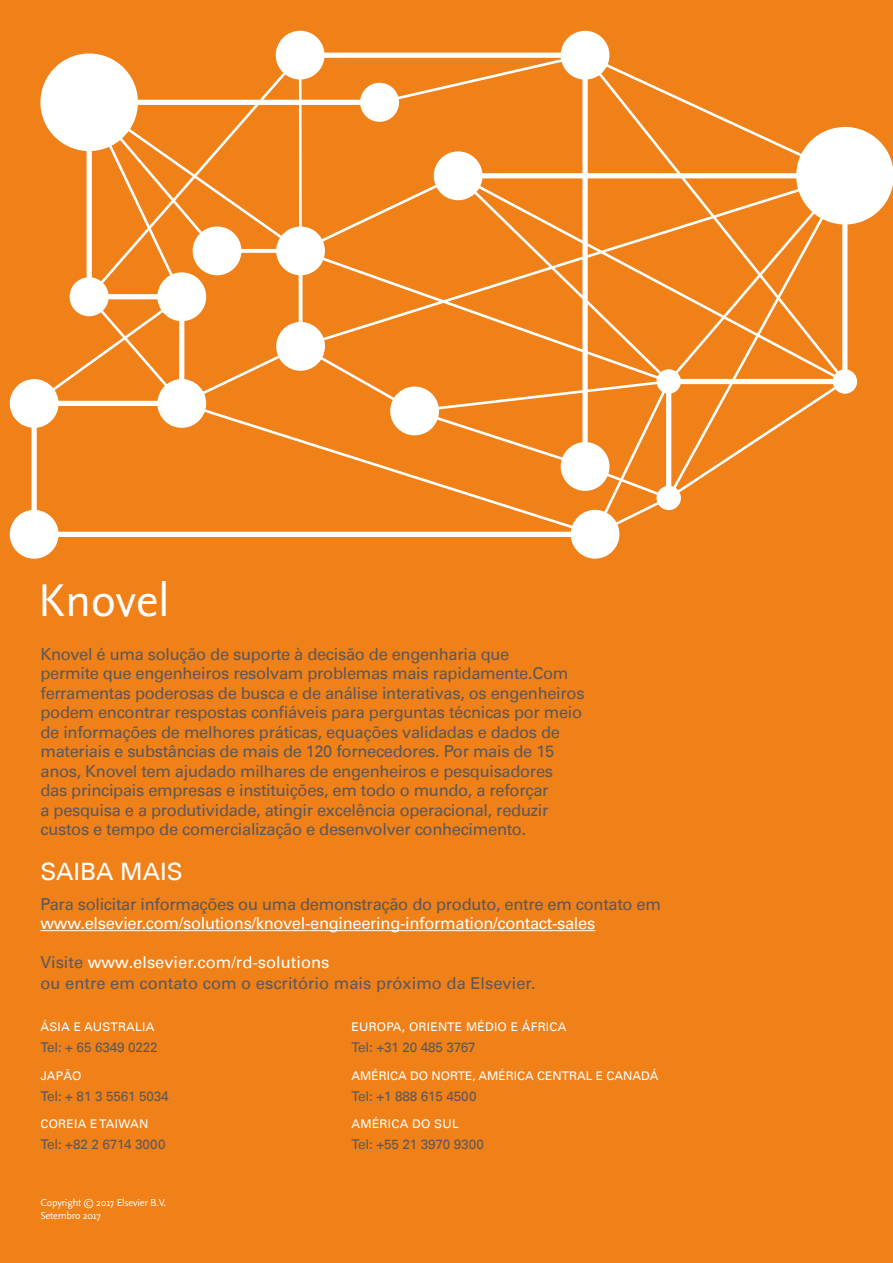
<style>
.page{position:relative;width:893px;height:1263px;background:#f08018}
.page>*{position:absolute;margin:0;border:0;box-sizing:border-box;transform-origin:0 0}
.t1{font:48px "Nexus Sans Pro";color:#fff}
.t2{font:24px "Univers LT";color:#fff}
.t3{font:16.5px/19.5px "Univers LT";letter-spacing:-.02em;color:#5b585b}
.t4{font:16.5px/21px "Univers LT";color:#5b585b}
.t5{font:16.5px "Univers LT";letter-spacing:-.02em;color:#fff}
.t6{font:13.5px "Univers LT";letter-spacing:-.01em;color:#5b585b}
.t7{font:12px "Univers LT";letter-spacing:.02em;color:#fff}
.t8{font:12px "Univers LT";color:#fff}
.t9{font:10.5px/12.6px "Nexus Sans Pro";letter-spacing:-.02em;color:#fff}
.s1{color:#fff}
</style>
<div class="page">
<svg style="left:10px;top:31px;width:883px;height:528px"></svg>
<hr style="left:40px;top:930px;width:555px;height:1px;background:#fff">
<h1 class="t1" style="left:38px;top:564px;width:133px">Knovel</h1>
<p class="t3" style="left:40px;top:644px;width:546px">Knovel é uma solução de suporte à decisão de engenharia que<br>permite que engenheiros resolvam problemas mais rapidamente.Com ferramentas poderosas de busca e de análise interativas, os engenheiros podem encontrar respostas confiáveis para perguntas técnicas por meio de informações de melhores práticas, equações validadas e dados de materiais e substâncias de mais de 120 fornecedores. Por mais de 15 anos, Knovel tem ajudado milhares de engenheiros e pesquisadores<br>das principais empresas e instituições, em todo o mundo, a reforçar<br>a pesquisa e a produtividade, atingir excelência operacional, reduzir custos e tempo de comercialização e desenvolver conhecimento.</p>
<h2 class="t2" style="left:40px;top:857px;width:144px">SAIBA MAIS</h2>
<p class="t3" style="left:40px;top:894px;width:622px">Para solicitar informações ou uma demonstração do produto, entre em contato em</p>
<p class="t5" style="left:40px;top:913px;width:556px">www.elsevier.com/solutions/knovel-engineering-information/contact-sales</p>
<p class="t4" style="left:40px;top:952px;width:497px">Visite <span class="s1">www.elsevier.com/rd-solutions<br></span>ou entre em contato com o escritório mais próximo da Elsevier.</p>
<p class="t7" style="left:40px;top:1019px;width:115px">ÁSIA E AUSTRALIA</p>
<p class="t6" style="left:40px;top:1039px;width:119px">Tel: + 65 6349 0222</p>
<p class="t7" style="left:40px;top:1068px;width:43px">JAPÃO</p>
<p class="t6" style="left:40px;top:1088px;width:130px">Tel: + 81 3 5561 5034</p>
<p class="t7" style="left:40px;top:1117px;width:109px">COREIA E TAIWAN</p>
<p class="t6" style="left:40px;top:1137px;width:127px">Tel: +82 2 6714 3000</p>
<p class="t7" style="left:352px;top:1019px;width:216px">EUROPA, ORIENTE MÉDIO E ÁFRICA</p>
<p class="t6" style="left:352px;top:1039px;width:126px">Tel: +31 20 485 3767</p>
<p class="t8" style="left:352px;top:1068px;width:308px">AMÉRICA DO NORTE, AMÉRICA CENTRAL E CANADÁ</p>
<p class="t6" style="left:352px;top:1088px;width:126px">Tel: +1 888 615 4500</p>
<p class="t7" style="left:352px;top:1117px;width:109px">AMÉRICA DO SUL</p>
<p class="t6" style="left:352px;top:1137px;width:134px">Tel: +55 21 3970 9300</p>
<p class="t9" style="left:40px;top:1196px;width:127px">Copyright © 2017 Elsevier B.V.<br>Setembro 2017</p>
</div>
